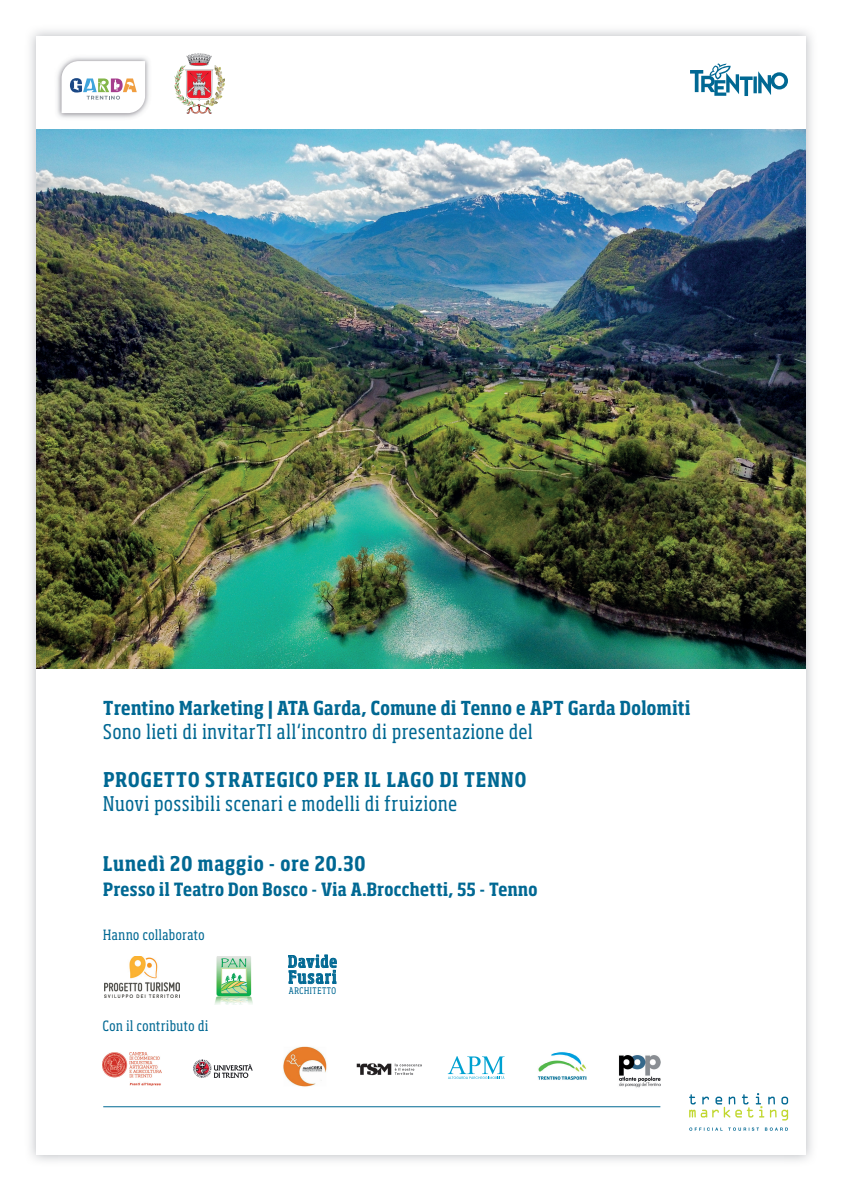
<style>
.page{position:relative;width:842px;height:1191px;background:#fff}
.page>*{position:absolute;margin:0;border:0;box-sizing:border-box;transform-origin:0 0}
.t1{font:condensed 20px "Soho Pro";letter-spacing:.045em;color:#006893}
.t2{font:700 condensed 20px "Soho Pro";letter-spacing:.05em;color:#006893}
.t3{font:700 condensed 19px "Soho Pro";letter-spacing:.02em;color:#006893}
.t4{font:700 condensed 18px "Soho Pro";letter-spacing:.02em;color:#006893}
.t5{font:500 condensed 17px "Soho Pro";letter-spacing:.075em;color:#006893}
.t6{font:500 condensed 16px "Soho Pro";letter-spacing:.065em;color:#006893}
.t7{font:condensed 14px "Soho Pro";letter-spacing:.04em;color:#006893}
.t8{font:condensed 9px "Soho Pro";letter-spacing:.07em;color:#006893}
</style>
<div class="page">
<svg style="left:690px;top:63px;width:98px;height:33px"></svg>
<img style="left:57px;top:57px;width:92px;height:61px">
<svg style="left:62px;top:61px;width:83px;height:52px"></svg>
<img style="left:175px;top:54px;width:50px;height:59px">
<svg style="left:689px;top:1093px;width:99px;height:27px"></svg>
<svg style="left:689px;top:1127px;width:99px;height:3px"></svg>
<hr style="left:103px;top:1106px;width:557px;height:1px;background:#006893">
<img style="left:36px;top:130px;width:770px;height:538px">
<img style="left:104px;top:956px;width:75px;height:41px">
<img style="left:103px;top:1052px;width:59px;height:33px">
<img style="left:215px;top:956px;width:38px;height:48px">
<img style="left:193px;top:1059px;width:60px;height:18px">
<img style="left:283px;top:1046px;width:44px;height:41px">
<img style="left:356px;top:1063px;width:66px;height:13px">
<svg style="left:448px;top:1056px;width:57px;height:23px"></svg>
<img style="left:538px;top:1052px;width:49px;height:28px">
<img style="left:619px;top:1055px;width:41px;height:33px">
<p class="t3" style="left:103px;top:695px;width:588px">Trentino Marketing | ATA Garda, Comune di Tenno e APT Garda Dolomiti</p>
<p class="t1" style="left:103px;top:718px;width:431px">Sono lieti di invitarTI all‘incontro di presentazione del</p>
<p class="t2" style="left:103px;top:766px;width:424px">PROGETTO STRATEGICO PER IL LAGO DI TENNO</p>
<p class="t1" style="left:103px;top:790px;width:355px">Nuovi possibili scenari e modelli di fruizione</p>
<p class="t2" style="left:103px;top:850px;width:264px">Lunedì 20 maggio - ore 20.30</p>
<p class="t4" style="left:103px;top:877px;width:436px">Presso il Teatro Don Bosco - Via A.Brocchetti, 55 - Tenno</p>
<p class="t7" style="left:103px;top:925px;width:103px">Hanno collaborato</p>
<p class="t7" style="left:103px;top:1017px;width:107px">Con il contributo di</p>
<p class="t6" style="left:288px;top:951px;width:50px">Davide</p>
<p class="t5" style="left:289px;top:966px;width:49px">Fusari</p>
<p class="t8" style="left:289px;top:985px;width:49px">ARCHITETTO</p>
</div>
